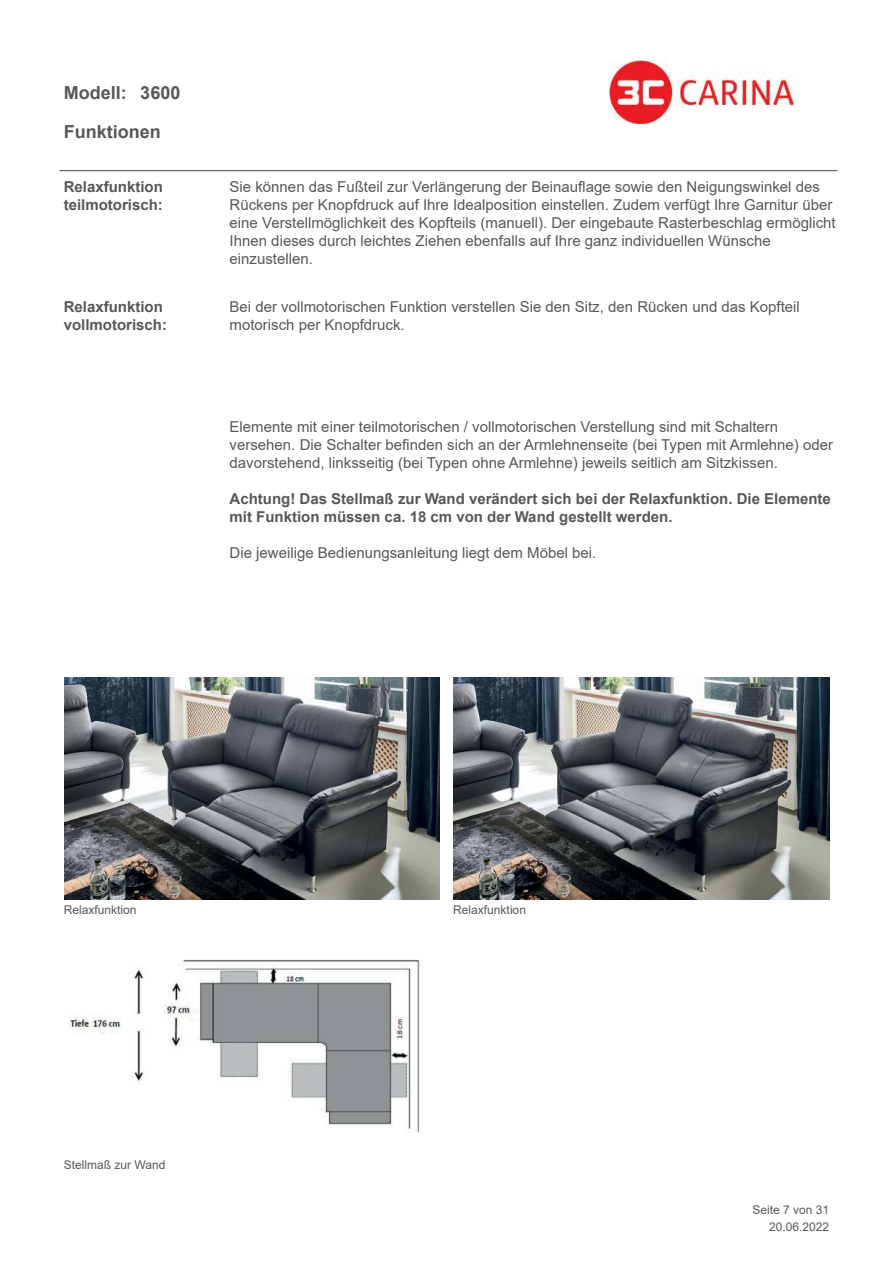
<style>
.page{position:relative;width:893px;height:1263px;background:#fff}
.page>*{position:absolute;margin:0;border:0;box-sizing:border-box;transform-origin:0 0}
.t1{font:700 18px "Arial";color:#57585a}
.t2{font:15px/18px "Arial";color:#57585a}
.t3{font:700 15px/18px "Arial";color:#57585a}
.t4{font:12px/17px "Arial";color:#57585a;text-align:right}
</style>
<div class="page">
<hr style="left:60px;top:170px;width:777px;height:1px;background:#57585a">
<img style="left:64px;top:677px;width:376px;height:222px">
<img style="left:454px;top:677px;width:375px;height:222px">
<img style="left:70px;top:959px;width:351px;height:174px">
<img style="left:610px;top:60px;width:183px;height:63px">
<p class="t1" style="left:64px;top:86px;width:64px">Modell:</p>
<p class="t1" style="left:140px;top:86px;width:42px">3600</p>
<p class="t1" style="left:64px;top:125px;width:99px">Funktionen</p>
<p class="t3" style="left:64px;top:179px;width:101px">Relaxfunktion teilmotorisch:</p>
<p class="t2" style="left:230px;top:177px;width:608px">Sie können das Fußteil zur Verlängerung der Beinauflage sowie den Neigungswinkel des Rückens per Knopfdruck auf Ihre Idealposition einstellen. Zudem verfügt Ihre Garnitur über eine Verstellmöglichkeit des Kopfteils (manuell). Der eingebaute Rasterbeschlag ermöglicht Ihnen dieses durch leichtes Ziehen ebenfalls auf Ihre ganz individuellen Wünsche einzustellen.</p>
<p class="t3" style="left:64px;top:299px;width:105px">Relaxfunktion vollmotorisch:</p>
<p class="t2" style="left:230px;top:299px;width:572px">Bei der vollmotorischen Funktion verstellen Sie den Sitz, den Rücken und das Kopfteil motorisch per Knopfdruck.</p>
<p class="t2" style="left:230px;top:420px;width:605px">Elemente mit einer teilmotorischen / vollmotorischen Verstellung sind mit Schaltern versehen. Die Schalter befinden sich an der Armlehnenseite (bei Typen mit Armlehne) oder davorstehend, linksseitig (bei Typen ohne Armlehne) jeweils seitlich am Sitzkissen.</p>
<p class="t3" style="left:230px;top:492px;width:603px">Achtung! Das Stellmaß zur Wand verändert sich bei der Relaxfunktion. Die Elemente mit Funktion müssen ca. 18 cm von der Wand gestellt werden.</p>
<p class="t2" style="left:230px;top:546px;width:368px">Die jeweilige Bedienungsanleitung liegt dem Möbel bei.</p>
<p class="t4" style="left:64px;top:903px;width:74px">Relaxfunktion</p>
<p class="t4" style="left:453px;top:903px;width:74px">Relaxfunktion</p>
<p class="t4" style="left:64px;top:1157px;width:103px">Stellmaß zur Wand</p>
<p class="t4" style="left:752px;top:1203px;width:78px">Seite 7 von 31<br>20.06.2022</p>
</div>
